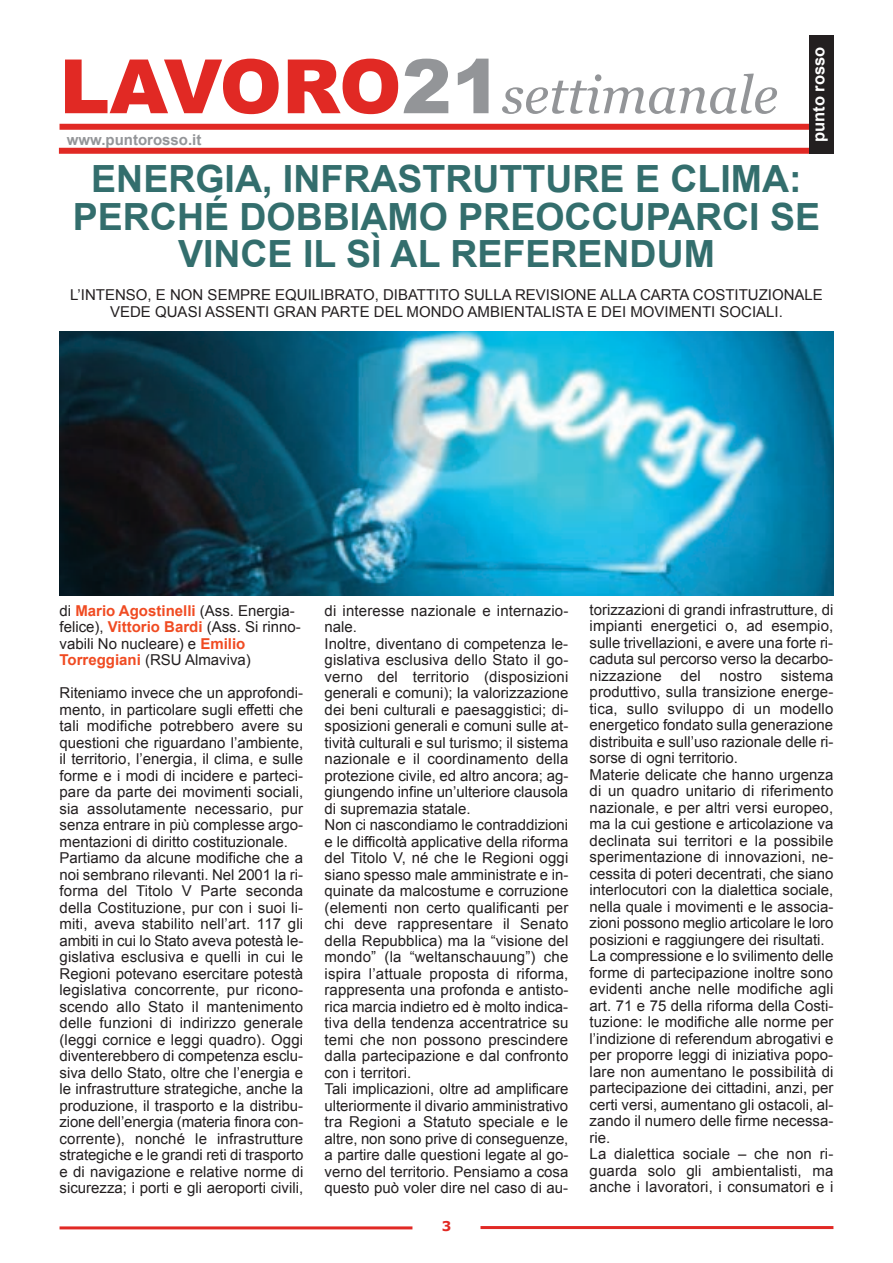
<style>
.page{position:relative;width:893px;height:1263px;background:#fff}
.page>*{position:absolute;margin:0;border:0;box-sizing:border-box;transform-origin:0 0}
.t1{font:italic 52.5px "Georgia";color:#939598}
.t2{font:700 37.5px/37.5px "Arial";color:#336e6d;text-align:center}
.t3{font:700 16.5px "Arial";color:#fff}
.t4{font:15px/16.5px "Arial";color:#231f20}
.t5{font:700 15px "Arial";color:#939598}
.t6{font:700 13.5px "Verdana";color:#e12924}
.s1{font-family:"Arial";font-weight:900;font-style:normal;font-size:75px;color:#e12924}
.s2{font-family:"Arial";font-weight:900;font-style:normal;font-size:75px}
.s3{font-weight:700;color:#f04b22}
.s4{color:#fff}
</style>
<div class="page">
<hr style="left:60px;top:1226px;width:352px;height:3px;background:#e12924">
<hr style="left:480px;top:1226px;width:353px;height:3px;background:#e12924">
<div style="left:60px;top:124px;width:771px;height:6px;background:#e12924"></div>
<div style="left:59px;top:148px;width:774px;height:6px;background:#e12924"></div>
<div style="left:809px;top:35px;width:24px;height:119px;background:#231f20"></div>
<img style="left:60px;top:332px;width:773px;height:263px">
<p class="t3" style="left:809px;top:142px;width:97px;rotate:-90deg">PUNTO ROSSO</p>
<h2 class="t2" style="left:73px;top:161px;width:749px">ENERGIA, INFRASTRUTTURE E CLIMA:<br>PERCHÉ DOBBIAMO PREOCCUPARCI SE<br>VINCE IL SÌ AL REFERENDUM</h2>
<p class="t4" style="left:70px;top:287px;width:754px;text-align:center">L’intenso, e non sempre equiLibrato, dibattito suLLa revisione aLLa carta costituzionaLe vede quasi assenti gran parte deL mondo ambientaLista e dei movimenti sociaLi.</p>
<h1 class="t1" style="left:60px;top:65px;width:720px"><span class="s1">LAVORO</span><span class="s2">21</span>settimanale</h1>
<p class="t5" style="left:67px;top:131px;width:136px">WWW.PUNTOROSSO.IT</p>
<p class="t4" style="left:60px;top:602px;width:243px">di <span class="s3">MARIO AGOSTINELLI</span> (ass. energia&shy;felice), <span class="s3">VITTORIO BARDI</span> (ass. si rinno&shy;vabili no nucleare) e <span class="s3">EMILIO TORREGGIANI</span> (rsu almaviva)</p>
<p class="t4" style="left:60px;top:684px;width:245px">riteniamo invece che un approfondi&shy;mento, in particolare sugli effetti che tali modifiche potrebbero avere su questioni che riguardano l’ambiente, il territorio, l’energia, il clima, e sulle forme e i modi di incidere e parteci&shy;pare da parte dei movimenti sociali, sia assolutamente necessario, pur senza entrare in più complesse argo&shy;mentazioni di diritto costituzionale. partiamo da alcune modifiche che a noi sembrano rilevanti. nel 2001 la ri&shy;forma del titolo v parte seconda della costituzione, pur con i suoi li&shy;miti, aveva stabilito nell’art. 117 gli ambiti in cui lo stato aveva potestà le&shy;gislativa esclusiva e quelli in cui le regioni potevano esercitare potestà legislativa concorrente, pur ricono&shy;scendo allo stato il mantenimento delle funzioni di indirizzo generale (leggi cornice e leggi quadro). oggi diventerebbero di competenza esclu&shy;siva dello stato, oltre che l’energia e le infrastrutture strategiche, anche la produzione, il trasporto e la distribu&shy;zione dell’energia (materia finora con&shy;corrente), nonché le infrastrutture strategiche e le grandi reti di trasporto e di navigazione e relative norme di sicurezza; i porti e gli aeroporti civili,</p>
<p class="t4" style="left:325px;top:602px;width:245px">di interesse nazionale e internazio&shy;nale.<br>inoltre, diventano di competenza le&shy;gislativa esclusiva dello stato il go&shy;verno del territorio (disposizioni generali e comuni); la valorizzazione dei beni culturali e paesaggistici; di&shy;sposizioni generali e comuni sulle at&shy;tività culturali e sul turismo; il sistema nazionale e il coordinamento della protezione civile, ed altro ancora; ag&shy;giungendo infine un’ulteriore clausola di supremazia statale.<br>non ci nascondiamo le contraddizioni e le difficoltà applicative della riforma del titolo v, né che le regioni oggi siano spesso male amministrate e in&shy;quinate da malcostume e corruzione (elementi non certo qualificanti per chi deve rappresentare il senato della repubblica) ma la “visione del mondo” (la “weltanschauung”) che ispira l’attuale proposta di riforma, rappresenta una profonda e antisto&shy;rica marcia indietro ed è molto indica&shy;tiva della tendenza accentratrice su temi che non possono prescindere dalla partecipazione e dal confronto con i territori.<br>tali implicazioni, oltre ad amplificare ulteriormente il divario amministrativo tra regioni a statuto speciale e le altre, non sono prive di conseguenze, a partire dalle questioni legate al go&shy;verno del territorio. pensiamo a cosa questo può voler dire nel caso di au-</p>
<p class="t4" style="left:590px;top:601px;width:245px">torizzazioni di grandi infrastrutture, di impianti energetici o, ad esempio, sulle trivellazioni, e avere una forte ri&shy;caduta sul percorso verso la decarbo&shy;nizzazione del nostro sistema produttivo, sulla transizione energe&shy;tica, sullo sviluppo di un modello energetico fondato sulla generazione distribuita e sull’uso razionale delle ri&shy;sorse di ogni territorio.<br>materie delicate che hanno urgenza di un quadro unitario di riferimento nazionale, e per altri versi europeo, ma la cui gestione e articolazione va declinata sui territori e la possibile sperimentazione di innovazioni, ne&shy;cessita di poteri decentrati, che siano interlocutori con la dialettica sociale, nella quale i movimenti e le associa&shy;zioni possono meglio articolare le loro posizioni e raggiungere dei risultati.<br>La compressione e lo svilimento delle forme di partecipazione inoltre sono evidenti anche nelle modifiche agli art. 71 e 75 della riforma della costi&shy;tuzione: le modifiche alle norme per l’indizione di referendum abrogativi e per proporre leggi di iniziativa popo&shy;lare non aumentano le possibilità di partecipazione dei cittadini, anzi, per certi versi, aumentano gli ostacoli, al&shy;zando il numero delle firme necessa&shy;rie.<br>La dialettica sociale – che non ri&shy;guarda solo gli ambientalisti, ma anche i lavoratori, i consumatori e i</p>
<p class="t6" style="left:442px;top:1217px;width:13px">3<span class="s4">4</span></p>
</div>
